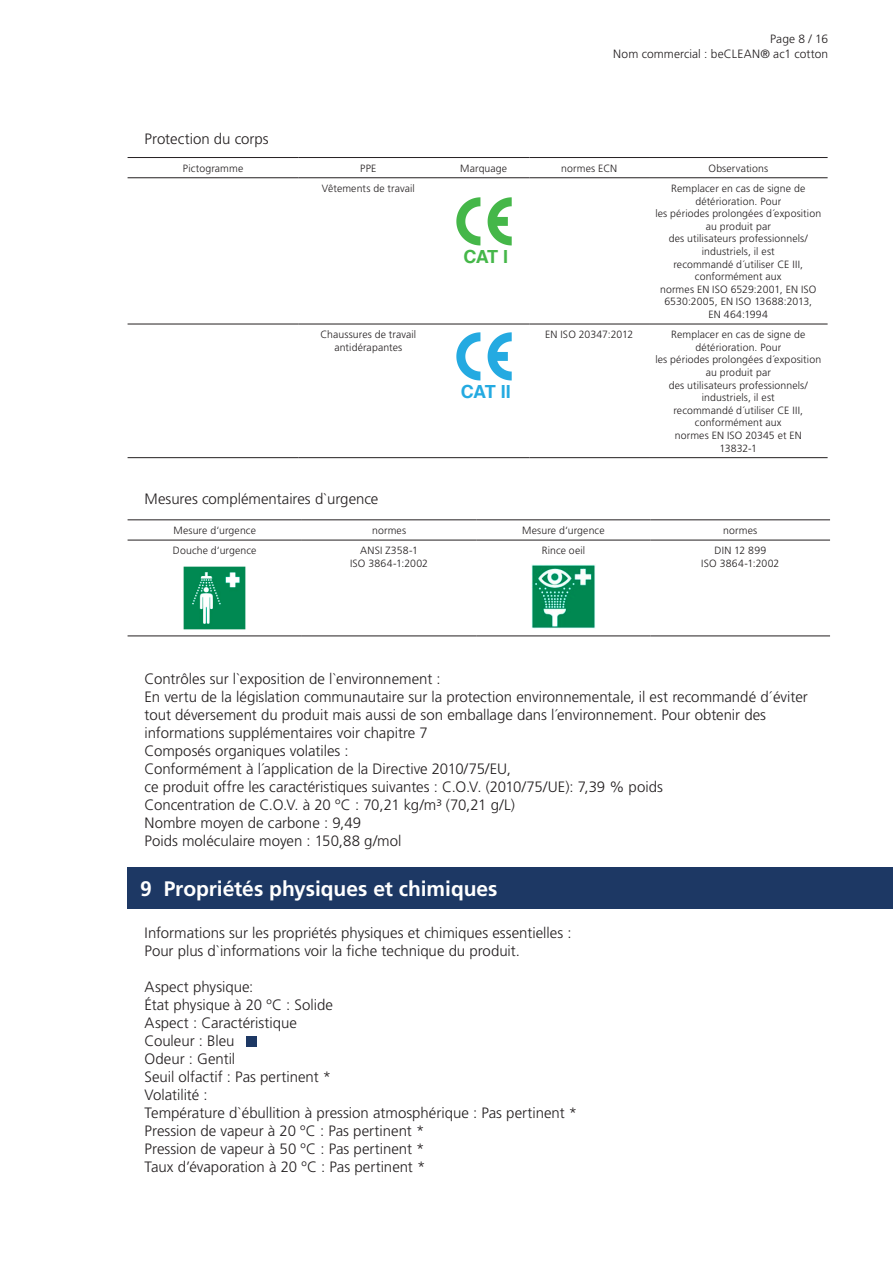
<style>
.page{position:relative;width:893px;height:1263px;background:#fff}
.page>*{position:absolute;margin:0;border:0;box-sizing:border-box;transform-origin:0 0}
.t1{font:700 21px "Frutiger";letter-spacing:-.005em;color:#fff}
.t2{font:700 18.15px "Helvetica";color:#24aae1}
.t3{font:700 18.15px "Helvetica";color:#45b749}
.t4{font:300 15px/18px "Frutiger";color:#231f20}
.t5{font:300 12px/14.4px "Frutiger";letter-spacing:.01em;color:#231f20;text-align:right}
.t6{font:300 10.5px/12.6px "Frutiger";letter-spacing:.01em;color:#231f20;text-align:center}
</style>
<div class="page">
<div style="left:128px;top:867px;width:765px;height:42px;background:#1d3864"></div>
<hr style="left:128px;top:157px;width:171px;height:1px;background:#231f20">
<hr style="left:299px;top:157px;width:139px;height:1px;background:#231f20">
<hr style="left:438px;top:157px;width:91px;height:1px;background:#231f20">
<hr style="left:529px;top:157px;width:120px;height:1px;background:#231f20">
<hr style="left:649px;top:157px;width:179px;height:1px;background:#231f20">
<hr style="left:128px;top:177px;width:171px;height:1px;background:#231f20">
<hr style="left:299px;top:177px;width:139px;height:1px;background:#231f20">
<hr style="left:438px;top:177px;width:91px;height:1px;background:#231f20">
<hr style="left:529px;top:177px;width:120px;height:1px;background:#231f20">
<hr style="left:649px;top:177px;width:179px;height:1px;background:#231f20">
<hr style="left:128px;top:324px;width:171px;height:1px;background:#231f20">
<hr style="left:299px;top:324px;width:139px;height:1px;background:#231f20">
<hr style="left:438px;top:324px;width:91px;height:1px;background:#231f20">
<hr style="left:529px;top:324px;width:120px;height:1px;background:#231f20">
<hr style="left:649px;top:324px;width:179px;height:1px;background:#231f20">
<hr style="left:128px;top:457px;width:171px;height:1px;background:#231f20">
<hr style="left:299px;top:457px;width:139px;height:1px;background:#231f20">
<hr style="left:438px;top:457px;width:91px;height:1px;background:#231f20">
<hr style="left:529px;top:457px;width:120px;height:1px;background:#231f20">
<hr style="left:649px;top:457px;width:179px;height:1px;background:#231f20">
<svg style="left:488px;top:197px;width:24px;height:48px"></svg>
<svg style="left:456px;top:197px;width:24px;height:48px"></svg>
<svg style="left:488px;top:332px;width:24px;height:48px"></svg>
<svg style="left:456px;top:332px;width:24px;height:48px"></svg>
<hr style="left:128px;top:520px;width:174px;height:1px;background:#231f20">
<hr style="left:302px;top:520px;width:174px;height:1px;background:#231f20">
<hr style="left:476px;top:520px;width:175px;height:1px;background:#231f20">
<hr style="left:651px;top:520px;width:179px;height:1px;background:#231f20">
<hr style="left:128px;top:540px;width:174px;height:1px;background:#231f20">
<hr style="left:302px;top:540px;width:174px;height:1px;background:#231f20">
<hr style="left:476px;top:540px;width:175px;height:1px;background:#231f20">
<hr style="left:651px;top:540px;width:179px;height:1px;background:#231f20">
<hr style="left:128px;top:636px;width:174px;height:1px;background:#231f20">
<hr style="left:302px;top:636px;width:174px;height:1px;background:#231f20">
<hr style="left:476px;top:636px;width:175px;height:1px;background:#231f20">
<hr style="left:651px;top:636px;width:179px;height:1px;background:#231f20">
<img style="left:531px;top:564px;width:65px;height:64px">
<img style="left:183px;top:566px;width:63px;height:64px">
<div style="left:247px;top:1037px;width:10px;height:10px;background:#1d3864"></div>
<p class="t4" style="left:145px;top:130px;width:126px">Protection du corps</p>
<p class="t5" style="left:613px;top:32px;width:216px">Page 8 / 16<br>Nom commercial : beCLEAN® ac1 cotton</p>
<p class="t6" style="left:183px;top:162px;width:62px">Pictogramme</p>
<p class="t6" style="left:360px;top:162px;width:18px">PPE</p>
<p class="t6" style="left:460px;top:162px;width:48px">Marquage</p>
<p class="t6" style="left:561px;top:162px;width:58px">normes ECN</p>
<p class="t6" style="left:708px;top:162px;width:61px">Observations</p>
<p class="t6" style="left:322px;top:182px;width:95px">Vêtements de travail</p>
<p class="t6" style="left:655px;top:182px;width:167px">Remplacer en cas de signe de détérioration. Pour<br>les périodes prolongées d´exposition au produit par<br>des utilisateurs professionnels/ industriels, il est<br>recommandé d´utiliser CE III, conformément aux<br>normes EN ISO 6529:2001, EN ISO<br>6530:2005, EN ISO 13688:2013,<br>EN 464:1994</p>
<p class="t6" style="left:320px;top:328px;width:97px">Chaussures de travail antidérapantes</p>
<p class="t6" style="left:545px;top:328px;width:90px">EN ISO 20347:2012</p>
<p class="t6" style="left:655px;top:328px;width:167px">Remplacer en cas de signe de détérioration. Pour<br>les périodes prolongées d´exposition au produit par<br>des utilisateurs professionnels/ industriels, il est<br>recommandé d´utiliser CE III, conformément aux<br>normes EN ISO 20345 et EN<br>13832-1</p>
<p class="t3" style="left:463px;top:242px;width:46px">CAT I</p>
<p class="t2" style="left:461px;top:377px;width:51px">CAT II</p>
<p class="t4" style="left:145px;top:490px;width:235px">Mesures complémentaires d`urgence</p>
<p class="t6" style="left:174px;top:524px;width:84px">Mesure d‘urgence</p>
<p class="t6" style="left:372px;top:524px;width:36px">normes</p>
<p class="t6" style="left:522px;top:524px;width:84px">Mesure d‘urgence</p>
<p class="t6" style="left:723px;top:524px;width:36px">normes</p>
<p class="t6" style="left:173px;top:544px;width:85px">Douche d‘urgence</p>
<p class="t6" style="left:350px;top:544px;width:80px">ANSI Z358-1<br>ISO 3864-1:2002</p>
<p class="t6" style="left:542px;top:544px;width:45px">Rince oeil</p>
<p class="t6" style="left:701px;top:544px;width:80px">DIN 12 899<br>ISO 3864-1:2002</p>
<p class="t4" style="left:145px;top:670px;width:665px">Contrôles sur l`exposition de l`environnement :<br>En vertu de la législation communautaire sur la protection environnementale, il est recommandé d´éviter tout déversement du produit mais aussi de son emballage dans l´environnement. Pour obtenir des informations supplémentaires voir chapitre 7<br>Composés organiques volatiles :<br>Conformément à l´application de la Directive 2010/75/EU,<br>ce produit offre les caractéristiques suivantes : C.O.V. (2010/75/UE): 7,39 % poids<br>Concentration de C.O.V. à 20 ºC : 70,21 kg/m³ (70,21 g/L)<br>Nombre moyen de carbone : 9,49<br>Poids moléculaire moyen : 150,88 g/mol</p>
<h1 class="t1" style="left:140px;top:877px;width:359px">9 Propriétés physiques et chimiques</h1>
<p class="t4" style="left:145px;top:924px;width:428px">Informations sur les propriétés physiques et chimiques essentielles :<br>Pour plus d`informations voir la fiche technique du produit.</p>
<p class="t4" style="left:145px;top:978px;width:434px">Aspect physique:<br>État physique à 20 ºC : Solide<br>Aspect : Caractéristique<br>Couleur : Bleu<br>Odeur : Gentil<br>Seuil olfactif : Pas pertinent *<br>Volatilité :<br>Température d`ébullition à pression atmosphérique : Pas pertinent *<br>Pression de vapeur à 20 ºC : Pas pertinent *<br>Pression de vapeur à 50 ºC : Pas pertinent *<br>Taux d’évaporation à 20 ºC : Pas pertinent *</p>
</div>
